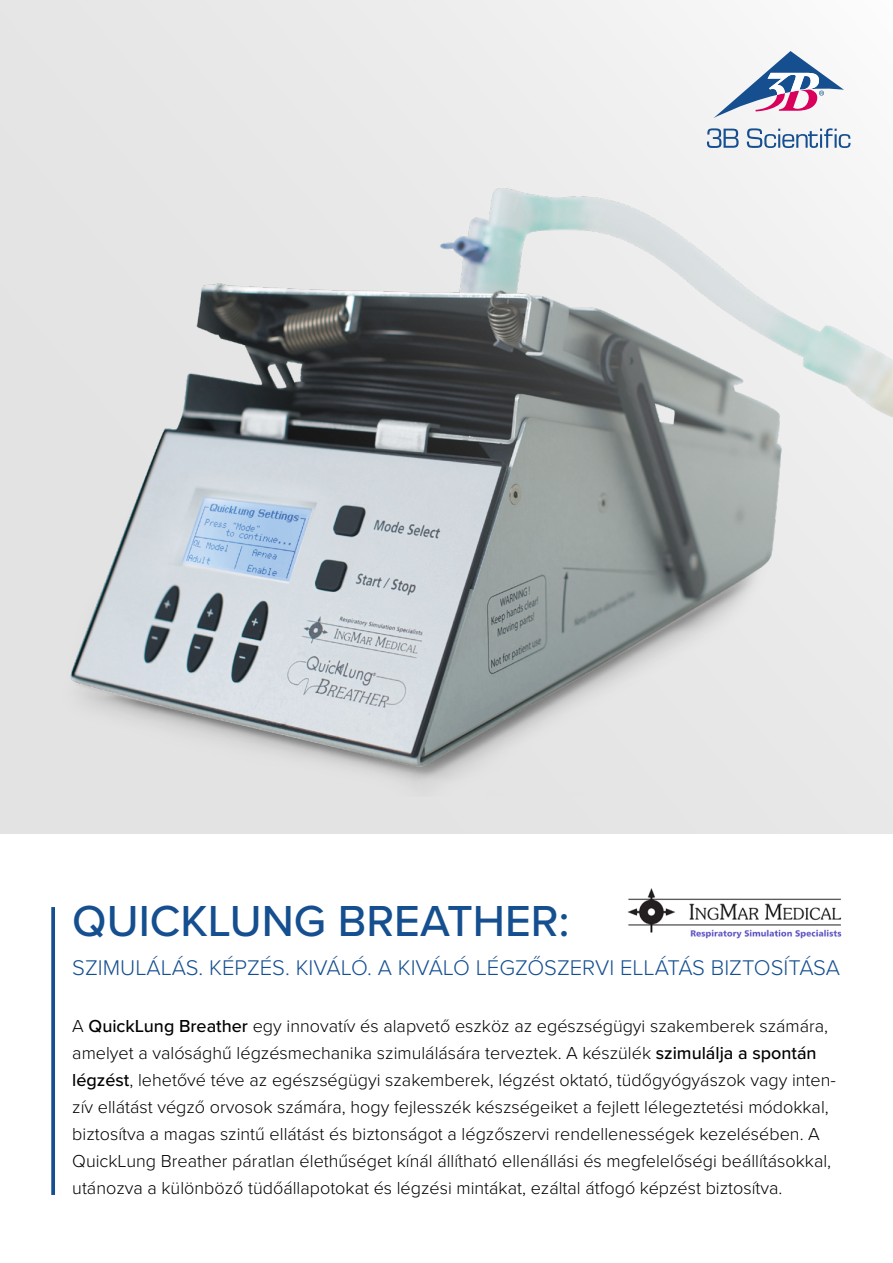
<style>
.page{position:relative;width:893px;height:1263px;background:#fff}
.page>*{position:absolute;margin:0;border:0;box-sizing:border-box;transform-origin:0 0}
.t1{font:500 45px "Proxima Nova";color:#154f90}
.t2{font:300 22.05px "Proxima Nova";color:#154f90}
.t3{font:300 18px/27px "Proxima Nova";color:#000}
.s1{font-weight:500}
</style>
<div class="page">
<div style="left:0;top:0;width:893px;height:833px;background:linear-gradient(to right,#e3e3e3,#f6f6f6)"></div>
<img style="left:0;top:125px;width:893px;height:692px">
<svg style="left:707px;top:128px;width:32px;height:20px"></svg>
<svg style="left:713px;top:51px;width:131px;height:67px"></svg>
<svg style="left:747px;top:128px;width:103px;height:20px"></svg>
<svg style="left:51px;top:907px;width:4px;height:288px"></svg>
<img style="left:627px;top:888px;width:215px;height:51px">
<h1 class="t1" style="left:72px;top:887px;width:499px">QUICKLUNG BREATHER:</h1>
<p class="t2" style="left:72px;top:951px;width:769px">SZIMULÁLÁS. KÉPZÉS. KIVÁLÓ. A KIVÁLÓ LÉGZŐSZERVI ELLÁTÁS BIZTOSÍTÁSA</p>
<p class="t3" style="left:72px;top:1012px;width:765px">A <span class="s1">QuickLung Breather</span> egy innovatív és alapvető eszköz az egészségügyi szakemberek számára, amelyet a valósághű légzésmechanika szimulálására terveztek. A készülék <span class="s1">szimulálja a spontán légzést</span>, lehetővé téve az egészségügyi szakemberek, légzést oktató, tüdőgyógyászok vagy inten&shy;zív ellátást végző orvosok számára, hogy fejlesszék készségeiket a fejlett lélegeztetési módokkal, biztosítva a magas szintű ellátást és biztonságot a légzőszervi rendellenességek kezelésében. A QuickLung Breather páratlan élethűséget kínál állítható ellenállási és megfelelőségi beállításokkal, utánozva a különböző tüdőállapotokat és légzési mintákat, ezáltal átfogó képzést biztosítva.</p>
</div>
